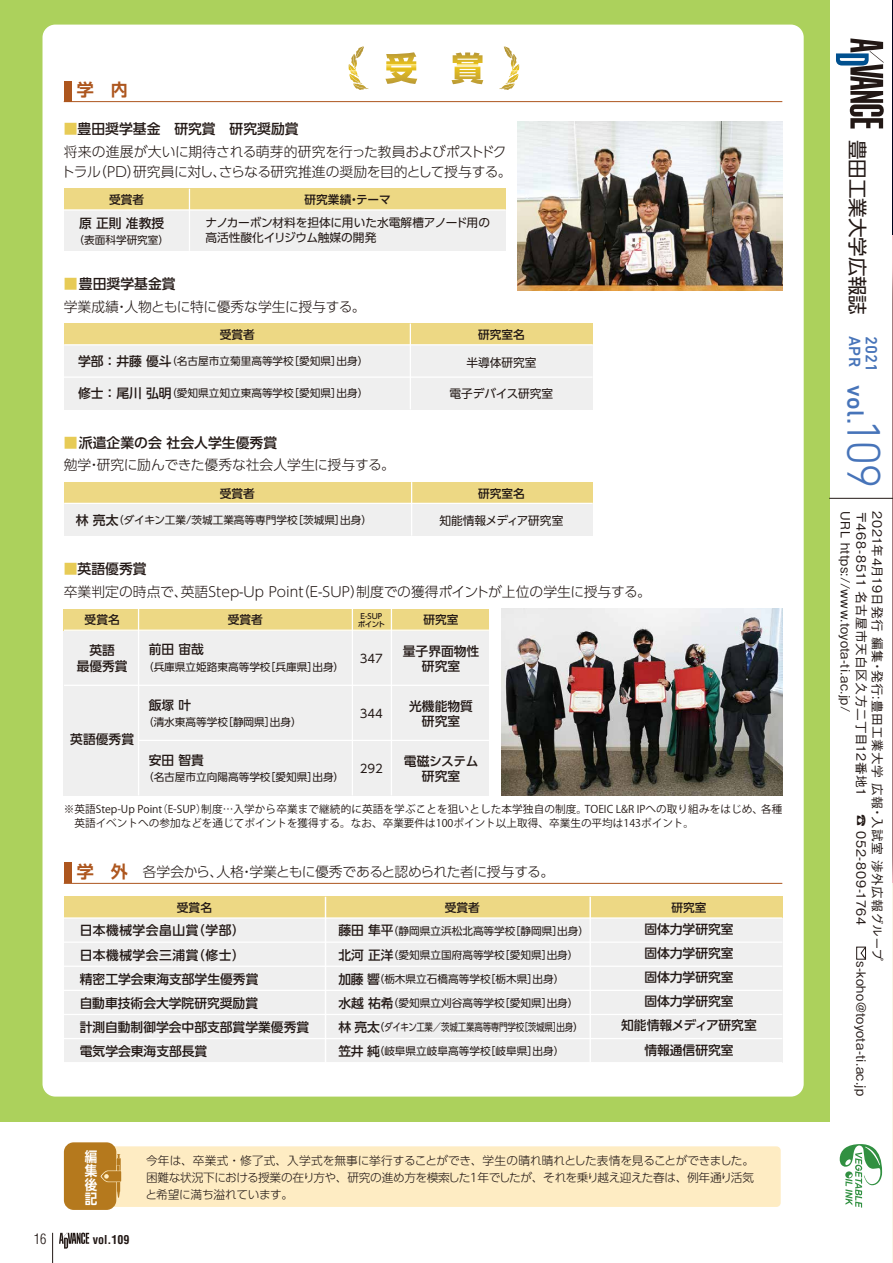
<style>
.page{position:relative;width:893px;height:1263px;background:#fff}
.page>*{position:absolute;margin:0;border:0;box-sizing:border-box;transform-origin:0 0}
.t1{font:500 24px "DIN Next LT Pro";color:#4774b9}
.t2{font:19.5px "UD Shin Go NT Pro";color:#221815}
.t3{font:700 16.95px "UD Shin Go Pr 6 N De";color:#ad561e}
.t4{font:500 16.5px "DIN Next LT Pro";letter-spacing:.015em;color:#4774b9}
.t5{font:300 condensed 14.1px "Helvetica";color:#221815}
.t6{font:13.95px/14px "UD Shin Go C Oniz Pr 6 N De B";color:#fff;text-align:justify}
.t7{font:300 13.8px/22.4px "UD Shin Go Pr 6 N";letter-spacing:-.015em;color:#221815}
.t8{font:300 13.8px "UD Shin Go Pr 6 N";letter-spacing:-.035em;color:#221815}
.t9{font:500 13.8px "UD Shin Go Pr 6 N";color:#221815}
.t10{font:500 12.75px/24px "UD Shin Go Pr 6 N";color:#221815;text-align:center}
.t11{font:500 12.75px "Gothic BBB Pro";letter-spacing:.025em;color:#221815}
.t12{font:500 12.75px/14.9px "UD Shin Go Pr 6 N";letter-spacing:-.03em;color:#221815;text-align:center}
.t13{font:700 condensed 12px "Helvetica";color:#221815}
.t14{font:300 11.7px/17px "UD Shin Go Pr 6 N";letter-spacing:-.035em;color:#221815;text-align:justify}
.t15{font:11.7px/14.9px "UD Shin Go Pr 6 N";color:#221815}
.t16{font:500 11.7px "UD Shin Go Pr 6 N";color:#221815}
.t17{font:10.65px "UD Shin Go Pr 6 N";color:#221815}
.t18{font:10.65px/13.4px "Koz Go Pr 6 N";color:#221815}
.t19{font:10.65px "UD Shin Go Pr 6 N";letter-spacing:-.025em;color:#221815}
.t20{font:500 7.5px/8.4px "UD Shin Go Pr 6 N";letter-spacing:-.035em;color:#221815;text-align:center}
.s1{color:#e7cb56}
.s2{font-weight:500;color:#e7cb56}
.s3{font-weight:500}
.s4{font-weight:500;font-size:12.75px}
.s5{font-family:"UD Shin Go Pr 6 N De";font-weight:700;font-size:16.95px;color:#ad561e}
.s6{font-weight:300;font-size:48px}
</style>
<div class="page">
<div style="left:0;top:0;width:829px;height:1121px;background:#acd15c"></div>
<div style="left:43px;top:25px;width:761px;height:1071px;background:#fff;border-radius:13px"></div>
<img style="left:892px;top:251px;width:1px;height:645px">
<hr style="left:892px;top:1209px;width:1px;height:36px;background:#fbf5e4">
<div style="left:103px;top:1146px;width:678px;height:61px;background:#feecc3;border-radius:4px"></div>
<svg style="left:64px;top:1142px;width:57px;height:68px;background:#bb832c"></svg>
<svg style="left:840px;top:1144px;width:42px;height:64px"></svg>
<svg style="left:836px;top:38px;width:48px;height:91px"></svg>
<div style="left:856px;top:947px;width:10px;height:12px;border:1px solid #221815"></div>
<svg style="left:861px;top:946px;width:5px;height:14px"></svg>
<hr style="left:829px;top:498px;width:64px;height:1px;background:#221815">
<svg style="left:59px;top:1232px;width:30px;height:16px"></svg>
<hr style="left:52px;top:1233px;width:1px;height:30px;background:#221815">
<div style="left:64px;top:81px;width:8px;height:21px;background:#ad561e"></div>
<svg style="left:385px;top:52px;width:32px;height:32px"></svg>
<svg style="left:452px;top:53px;width:31px;height:31px"></svg>
<svg style="left:504px;top:46px;width:15px;height:38px"></svg>
<svg style="left:348px;top:46px;width:16px;height:38px"></svg>
<hr style="left:64px;top:101px;width:718px;height:1px;background:#ad561e">
<div style="left:64px;top:862px;width:8px;height:21px;background:#ad561e"></div>
<hr style="left:64px;top:883px;width:718px;height:1px;background:#ad561e">
<div style="left:64px;top:918px;width:718px;height:145px;background:#efefef"></div>
<div style="left:64px;top:897px;width:718px;height:21px;background:#edd884"></div>
<hr style="left:325px;top:897px;width:1px;height:166px;background:#fff">
<hr style="left:589px;top:897px;width:2px;height:166px;background:#fff">
<hr style="left:64px;top:917px;width:718px;height:2px;background:#fff">
<hr style="left:64px;top:941px;width:718px;height:2px;background:#fff">
<hr style="left:64px;top:965px;width:718px;height:2px;background:#fff">
<hr style="left:64px;top:990px;width:718px;height:1px;background:#fff">
<hr style="left:64px;top:1014px;width:718px;height:1px;background:#fff">
<hr style="left:64px;top:1038px;width:718px;height:1px;background:#fff">
<hr style="left:64px;top:1062px;width:718px;height:1px;background:#fff">
<div style="left:64px;top:210px;width:442px;height:41px;background:#efefef"></div>
<div style="left:64px;top:189px;width:442px;height:21px;background:#edd884"></div>
<hr style="left:189px;top:189px;width:1px;height:62px;background:#fff">
<hr style="left:64px;top:209px;width:442px;height:2px;background:#fff">
<div style="left:64px;top:630px;width:425px;height:165px;background:#efefef"></div>
<div style="left:64px;top:609px;width:425px;height:21px;background:#edd884"></div>
<hr style="left:138px;top:609px;width:1px;height:186px;background:#fff">
<hr style="left:352px;top:609px;width:1px;height:186px;background:#fff">
<hr style="left:391px;top:609px;width:1px;height:186px;background:#fff">
<hr style="left:64px;top:630px;width:425px;height:1px;background:#fff">
<hr style="left:64px;top:685px;width:425px;height:1px;background:#fff">
<hr style="left:139px;top:740px;width:350px;height:1px;background:#fff">
<img style="left:502px;top:609px;width:280px;height:186px">
<img style="left:518px;top:122px;width:264px;height:168px">
<div style="left:64px;top:345px;width:529px;height:64px;background:#efefef"></div>
<div style="left:64px;top:324px;width:529px;height:21px;background:#edd884"></div>
<hr style="left:410px;top:324px;width:1px;height:85px;background:#fff">
<hr style="left:64px;top:344px;width:529px;height:1px;background:#fff">
<hr style="left:64px;top:376px;width:528px;height:2px;background:#fff">
<div style="left:64px;top:503px;width:529px;height:33px;background:#efefef"></div>
<div style="left:64px;top:482px;width:529px;height:21px;background:#edd884"></div>
<hr style="left:411px;top:482px;width:1px;height:54px;background:#fff">
<hr style="left:64px;top:503px;width:529px;height:1px;background:#fff">
<h3 class="t3" style="left:77px;top:76px;width:53px">学　内</h3>
<p class="t9" style="left:64px;top:117px;width:236px"><span class="s1">■</span>豊田奨学基金　研究賞　研究奨励賞</p>
<p class="t7" style="left:61px;top:141px;width:452px;line-height:20.2px">将来の進展が大いに期待される萌芽的研究を行った教員およびポストドクトラル（PD）研究員に対し、さらなる研究推進の奨励を目的として授与する。</p>
<p class="t16" style="left:109px;top:190px;width:37px">受賞者</p>
<p class="t16" style="left:305px;top:190px;width:88px">研究業績・テーマ</p>
<p class="t10" style="left:79px;top:211px;width:87px">原 正則 准教授</p>
<p class="t17" style="left:74px;top:232px;width:97px">（表面科学研究室）</p>
<p class="t15" style="left:206px;top:215px;width:286px">ナノカーボン材料を担体に用いた水電解槽アノード用の高活性酸化イリジウム触媒の開発</p>
<p class="t7" style="left:64px;top:273px;width:303px"><span class="s2">■</span><span class="s3">豊田奨学基金賞　<br></span>学業成績・人物ともに特に優秀な学生に授与する。</p>
<p class="t16" style="left:220px;top:325px;width:37px">受賞者</p>
<p class="t16" style="left:478px;top:325px;width:48px">研究室名</p>
<p class="t17" style="left:78px;top:353px;width:292px"><span class="s4">学部：井藤 優斗</span>（名古屋市立菊里高等学校［愛知県］出身）</p>
<p class="t15" style="left:466px;top:354px;width:72px">半導体研究室</p>
<p class="t17" style="left:78px;top:385px;width:292px"><span class="s4">修士：尾川 弘明</span>（愛知県立知立東高等学校［愛知県］出身）</p>
<p class="t15" style="left:450px;top:386px;width:105px">電子デバイス研究室</p>
<p class="t7" style="left:64px;top:431px;width:333px"><span class="s2">■</span><span class="s3">派遣企業の会 社会人学生優秀賞　<br></span>勉学・研究に励んできた優秀な社会人学生に授与する。</p>
<p class="t16" style="left:220px;top:484px;width:37px">受賞者</p>
<p class="t16" style="left:478px;top:484px;width:48px">研究室名</p>
<p class="t17" style="left:76px;top:511px;width:298px"><span class="s4">林 亮太</span>（ダイキン工業/茨城工業高等専門学校［茨城県］出身）</p>
<p class="t15" style="left:439px;top:512px;width:125px">知能情報メディア研究室</p>
<p class="t7" style="left:64px;top:557px;width:589px"><span class="s2">■</span><span class="s3">英語優秀賞　<br></span>卒業判定の時点で、英語Step-Up Point（E-SUP）制度での獲得ポイントが上位の学生に授与する。</p>
<p class="t16" style="left:85px;top:610px;width:37px">受賞名</p>
<p class="t16" style="left:228px;top:610px;width:37px">受賞者</p>
<p class="t20" style="left:358px;top:611px;width:29px">E-SUPポイント</p>
<p class="t16" style="left:424px;top:610px;width:37px">研究室</p>
<p class="t10" style="left:149px;top:637px;width:57px">前田 宙哉</p>
<p class="t17" style="left:143px;top:658px;width:203px">（兵庫県立姫路東高等学校［兵庫県］出身）</p>
<p class="t10" style="left:77px;top:642px;width:53px;line-height:15.9px">英語<br>最優秀賞</p>
<p class="t10" style="left:403px;top:643px;width:78px;line-height:14.9px">量子界面物性研究室</p>
<p class="t10" style="left:409px;top:698px;width:65px;line-height:14.9px">光機能物質研究室</p>
<p class="t12" style="left:404px;top:753px;width:76px">電磁システム研究室</p>
<p class="t15" style="left:360px;top:651px;width:25px">347</p>
<p class="t10" style="left:149px;top:692px;width:44px">飯塚 叶</p>
<p class="t17" style="left:143px;top:713px;width:160px">（清水東高等学校［静岡県］出身）</p>
<p class="t10" style="left:149px;top:747px;width:57px">安田 智貴</p>
<p class="t17" style="left:143px;top:768px;width:203px">（名古屋市立向陽高等学校［愛知県］出身）</p>
<p class="t15" style="left:360px;top:706px;width:25px">344</p>
<p class="t10" style="left:70px;top:727px;width:65px">英語優秀賞</p>
<p class="t15" style="left:360px;top:761px;width:25px">292</p>
<p class="t18" style="left:74px;top:803px;width:709px;text-indent:-11px">※英語Step-Up Point（E-SUP）制度…入学から卒業まで継続的に英語を学ぶことを狙いとした本学独自の制度。TOEIC L&amp;R IPへの取り組みをはじめ、各種英語イベントへの参加などを通じてポイントを獲得する。なお、卒業要件は100ポイント以上取得、卒業生の平均は143ポイント。</p>
<p class="t8" style="left:77px;top:861px;width:479px"><span class="s5">学　外</span> 各学会から、人格・学業ともに優秀であると認められた者に授与する。</p>
<p class="t16" style="left:177px;top:898px;width:37px">受賞名</p>
<p class="t16" style="left:445px;top:898px;width:37px">受賞者</p>
<p class="t16" style="left:671px;top:898px;width:37px">研究室</p>
<p class="t10" style="left:621px;top:917px;width:137px">固体力学研究室<br>固体力学研究室<br>固体力学研究室<br>固体力学研究室<br>知能情報メディア研究室情報通信研究室</p>
<p class="t10" style="left:80px;top:918px;width:231px;text-align:left">日本機械学会畠山賞（学部）<br>日本機械学会三浦賞（修士）<br>精密工学会東海支部学生優秀賞<br>自動車技術会大学院研究奨励賞<br>計測自動制御学会中部支部賞学業優秀賞電気学会東海支部長賞</p>
<p class="t17" style="left:338px;top:922px;width:252px"><span class="s4">藤田 隼平</span>（静岡県立浜松北高等学校［静岡県］出身）</p>
<p class="t17" style="left:338px;top:946px;width:242px"><span class="s4">北河 正洋</span>（愛知県立国府高等学校［愛知県］出身）</p>
<p class="t17" style="left:338px;top:970px;width:227px"><span class="s4">加藤 響</span>（栃木県立石橋高等学校［栃木県］出身）</p>
<p class="t17" style="left:338px;top:994px;width:242px"><span class="s4">水越 祐希</span>（愛知県立刈谷高等学校［愛知県］出身）</p>
<p class="t19" style="left:338px;top:1018px;width:247px"><span class="s4">林 亮太</span>（ダイキン工業／茨城工業高等専門学校［茨城県］出身）</p>
<p class="t17" style="left:338px;top:1042px;width:227px"><span class="s4">笠井 純</span>（岐阜県立岐阜高等学校［岐阜県］出身）</p>
<h3 class="t6" style="left:85px;top:1149px;width:14px">編集後記</h3>
<h3 class="t5" style="left:34px;top:1230px;width:14px">16</h3>
<p class="t13" style="left:93px;top:1232px;width:38px">vol.109</p>
<p class="t14" style="left:145px;top:1152px;width:610px">今年は、卒業式・修了式、入学式を無事に挙行することができ、学生の晴れ晴れとした表情を見ることができました。困難な状況下における授業の在り方や、研究の進め方を模索した1年でしたが、それを乗り越え迎えた春は、例年通り活気と希望に満ち溢れています。</p>
<h2 class="t2" style="left:873px;top:140px;width:176px;rotate:90deg">豊田工業大学広報誌</h2>
<h3 class="t4" style="left:864px;top:336px;width:33px;rotate:90deg">APR</h3>
<h3 class="t4" style="left:881px;top:336px;width:38px;rotate:90deg">2021</h3>
<h1 class="t1" style="left:869px;top:385px;width:105px;rotate:90deg">vol.<span class="s6">109</span></h1>
<p class="t11" style="left:887px;top:511px;width:451px;rotate:90deg">2021年4月19日発行 編集・発行:豊田工業大学 広報・入試室 渉外広報グループ</p>
<p class="t11" style="left:856px;top:511px;width:203px;rotate:90deg">URL https://www.toyota-ti.ac.jp/</p>
<p class="t11" style="left:872px;top:511px;width:586px;rotate:90deg">〒468-8511 名古屋市天白区久方二丁目12番地1　 ☎ 052-809-1764　　 s-koho@toyota-ti.ac.jp</p>
</div>
